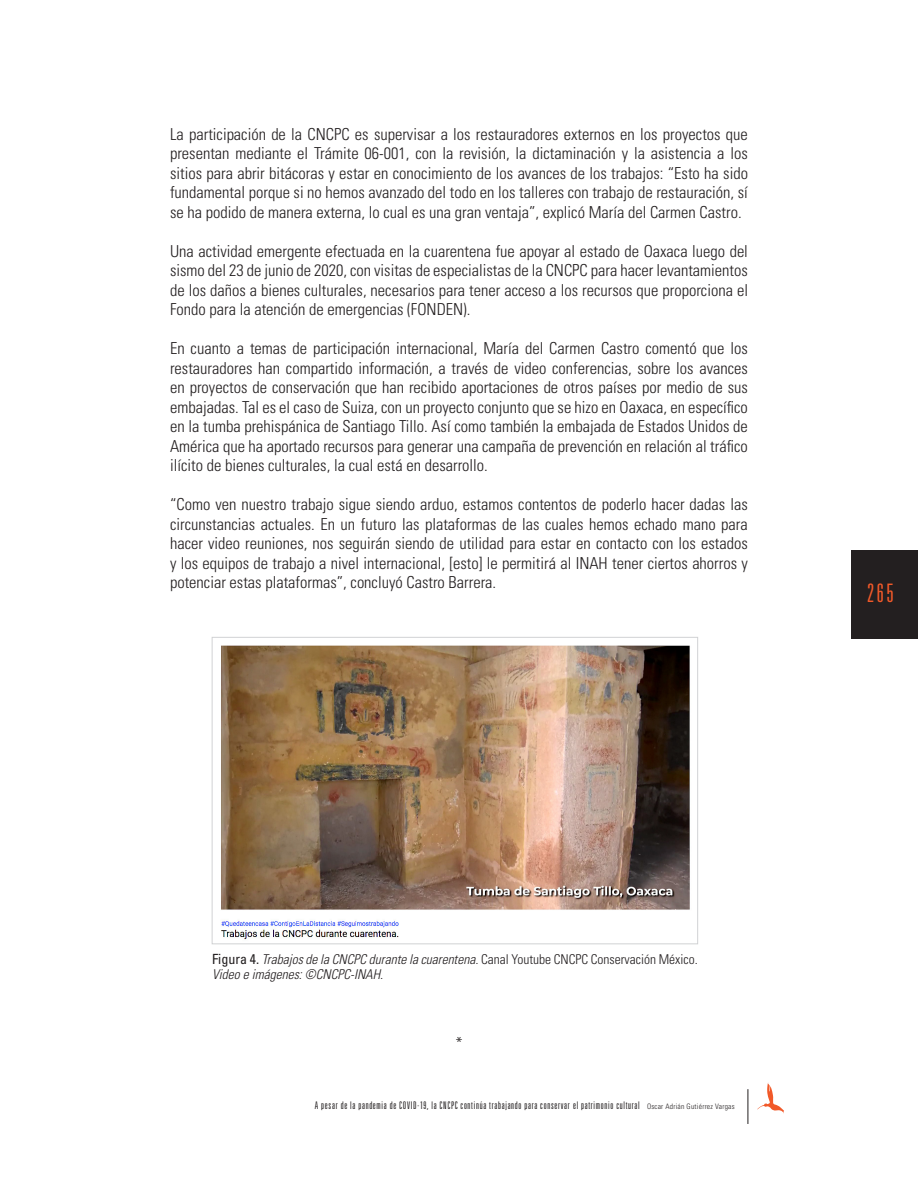
<style>
.page{position:relative;width:918px;height:1188px;background:#fff}
.page>*{position:absolute;margin:0;border:0;box-sizing:border-box;transform-origin:0 0}
.t1{font:300 ultra-condensed 25.5px "Univers LT Std";color:#f15929}
.t2{font:300 condensed 16.5px/19.5px "Univers LT Std";color:#231f20;text-align:justify}
.t3{font:italic 300 condensed 13.5px/15px "Univers LT Std";color:#231f20}
.t4{font:300 ultra-condensed 10.5px "Univers LT Std";letter-spacing:.07em;color:#231f20}
.s1{font-weight:400;font-style:normal;font-size:14.1px}
.s2{font-style:normal}
.s3{font-stretch:condensed;font-size:7.5px}
</style>
<div class="page">
<hr style="left:748px;top:1089px;width:1px;height:35px;background:#231f20">
<div style="left:851px;top:550px;width:67px;height:88px;background:#231f20"></div>
<svg style="left:757px;top:1082px;width:27px;height:32px"></svg>
<img style="left:221px;top:645px;width:469px;height:295px">
<div style="left:212px;top:637px;width:486px;height:307px;border:1px solid #d1d2d4"></div>
<p class="t2" style="left:170px;top:124px;width:579px">La participación de la CNCPC es supervisar a los restauradores externos en los proyectos que presentan mediante el Trámite 06-001, con la revisión, la dictaminación y la asistencia a los sitios para abrir bitácoras y estar en conocimiento de los avances de los trabajos: “Esto ha sido fundamental porque si no hemos avanzado del todo en los talleres con trabajo de restauración, sí se ha podido de manera externa, lo cual es una gran ventaja”, explicó María del Carmen Castro.</p>
<p class="t2" style="left:170px;top:241px;width:579px">Una actividad emergente efectuada en la cuarentena fue apoyar al estado de Oaxaca luego del sismo del 23 de junio de 2020, con visitas de especialistas de la CNCPC para hacer levantamientos de los daños a bienes culturales, necesarios para tener acceso a los recursos que proporciona el Fondo para la atención de emergencias (FONDEN).</p>
<p class="t2" style="left:170px;top:338px;width:579px">En cuanto a temas de participación internacional, María del Carmen Castro comentó que los restauradores han compartido información, a través de video conferencias, sobre los avances en proyectos de conservación que han recibido aportaciones de otros países por medio de sus embajadas. Tal es el caso de Suiza, con un proyecto conjunto que se hizo en Oaxaca, en específico en la tumba prehispánica de Santiago Tillo. Así como también la embajada de Estados Unidos de América que ha aportado recursos para generar una campaña de prevención en relación al tráfico ilícito de bienes culturales, la cual está en desarrollo.</p>
<p class="t2" style="left:170px;top:494px;width:579px">“Como ven nuestro trabajo sigue siendo arduo, estamos contentos de poderlo hacer dadas las circunstancias actuales. En un futuro las plataformas de las cuales hemos echado mano para hacer video reuniones, nos seguirán siendo de utilidad para estar en contacto con los estados y los equipos de trabajo a nivel internacional, [esto] le permitirá al INAH tener ciertos ahorros y potenciar estas plataformas”, concluyó Castro Barrera.</p>
<h1 class="t1" style="left:867px;top:579px;width:28px">265</h1>
<p class="t3" style="left:212px;top:952px;width:487px"><span class="s1">Figura 4.</span> Trabajos de la CNCPC durante la cuarentena. <span class="s2">Canal Youtube CNCPC Conservación México.<br></span>Video e imágenes: ©CNCPC-INAH.</p>
<p class="t2" style="left:455px;top:1034px;width:9px">*</p>
<p class="t4" style="left:315px;top:1100px;width:421px">A pesar de la pandemia de COVID-19, la CNCPC continúa trabajando para conservar el patrimonio cultural <span class="s3">Oscar Adrián Gutiérrez Vargas</span></p>
</div>
